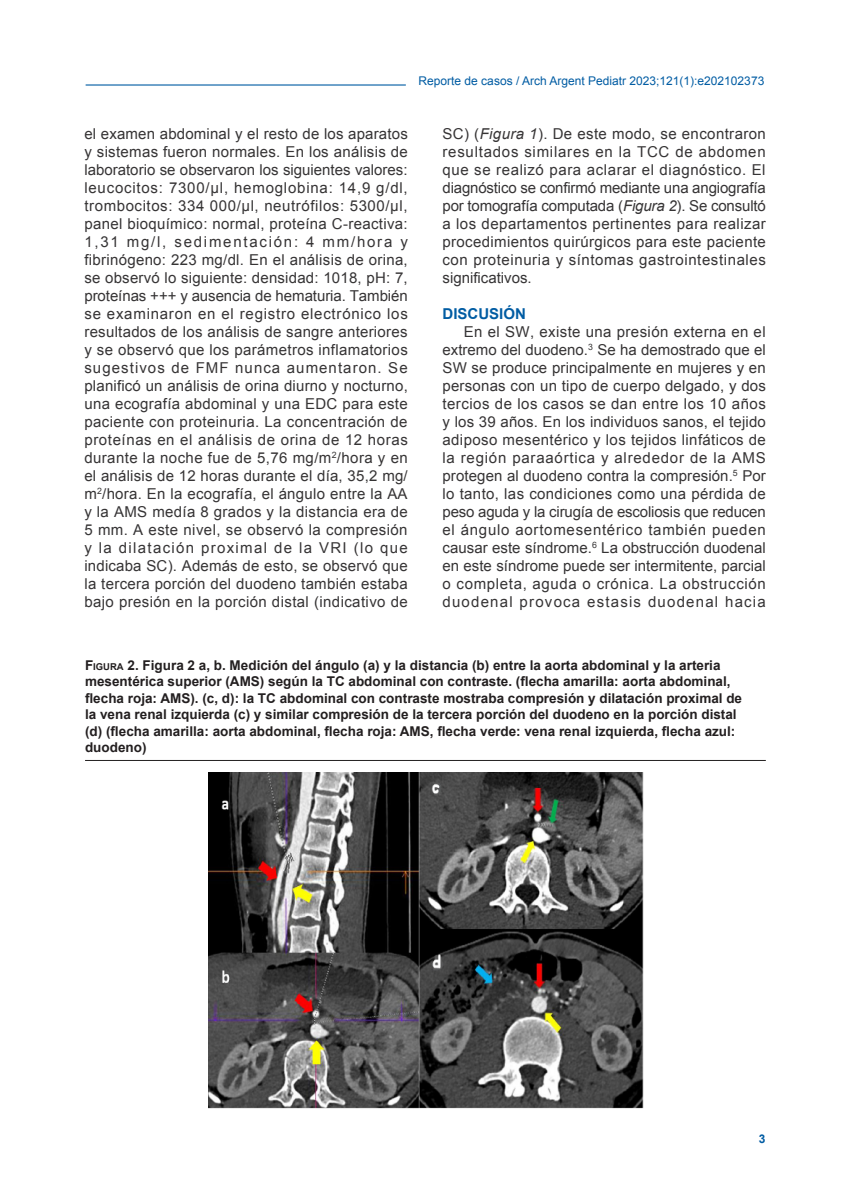
<style>
.page{position:relative;width:851px;height:1191px;background:#fff}
.page>*{position:absolute;margin:0;border:0;box-sizing:border-box;transform-origin:0 0}
._0_Texto_x10{font:15px/18px "Arial";letter-spacing:.04em;color:#363435;text-align:justify}
._5_Sub__x10B_May{font:700 15px "Arial";color:#015ca3}
._9_Cuadros_Títulos_x{font:700 13.5px/16.5px "Arial";color:#231f20}
.t1{font:12px "Arial";color:#015ca3}
.t2{font:700 12px "Arial";color:#015ca3}
.s1{font-style:inherit}
.s2{font-style:italic}
.s3{font-size:9.45px}
</style>
<div class="page">
<hr style="left:86px;top:84px;width:320px;height:2px;background:#015ca3">
<hr style="left:85px;top:760px;width:680px;height:1px;background:#231f20">
<img style="left:208px;top:773px;width:436px;height:336px">
<p class="t1" style="left:418px;top:73px;width:347px">Reporte de casos / Arch Argent Pediatr 202<span class="s1">3</span>;<span class="s1">121(1):</span>e202102373</p>
<p class="_0_Texto_x10" style="left:84px;top:124px;width:325px">el examen abdominal y el resto de los aparatos y sistemas fueron normales. En los análisis de laboratorio se observaron los siguientes valores: leucocitos: 7300/µl, hemoglobina: 14,9 g/dl, trombocitos: 334 000/µl, neutrófilos: 5300/µl, panel bioquímico: normal, proteína C-reactiva:<br>1,31 mg/l, sedimentación: 4 mm/hora y fibrinógeno: 223 mg/dl. En el análisis de orina, se observó lo siguiente: densidad: 1018, pH: 7, proteínas +++ y ausencia de hematuria. También se examinaron en el registro electrónico los resultados de los análisis de sangre anteriores y se observó que los parámetros inflamatorios sugestivos de FMF nunca aumentaron. Se planificó un análisis de orina diurno y nocturno, una ecografía abdominal y una EDC para este paciente con proteinuria. La concentración de proteínas en el análisis de orina de 12 horas durante la noche fue de 5,76 mg/m<sup>2</sup>/hora y en el análisis de 12 horas durante el día, 35,2 mg/ m<sup>2</sup>/hora. En la ecografía, el ángulo entre la AA y la AMS medía 8 grados y la distancia era de 5 mm. A este nivel, se observó la compresión y la dilatación proximal de la VRI (lo que indicaba SC). Además de esto, se observó que la tercera porción del duodeno también estaba bajo presión en la porción distal (indicativo de</p>
<p class="_0_Texto_x10" style="left:442px;top:124px;width:325px">SC) (<span class="s2">Figura 1</span>). De este modo, se encontraron resultados similares en la TCC de abdomen que se realizó para aclarar el diagnóstico. El diagnóstico se confirmó mediante una angiografía por tomografía computada (<span class="s2">Figura 2</span>). Se consultó a los departamentos pertinentes para realizar procedimientos quirúrgicos para este paciente con proteinuria y síntomas gastrointestinales significativos.</p>
<p class="_5_Sub__x10B_May" style="left:442px;top:303px;width:85px">DISCUSIÓN</p>
<p class="_0_Texto_x10" style="left:442px;top:322px;width:325px;text-indent:21px">En el SW, existe una presión externa en el extremo del duodeno.<sup>3</sup> Se ha demostrado que el SW se produce principalmente en mujeres y en personas con un tipo de cuerpo delgado, y dos tercios de los casos se dan entre los 10 años y los 39 años. En los individuos sanos, el tejido adiposo mesentérico y los tejidos linfáticos de la región paraaórtica y alrededor de la AMS protegen al duodeno contra la compresión.<sup>5</sup> Por lo tanto, las condiciones como una pérdida de peso aguda y la cirugía de escoliosis que reducen el ángulo aortomesentérico también pueden causar este síndrome.<sup>6</sup> La obstrucción duodenal en este síndrome puede ser intermitente, parcial o completa, aguda o crónica. La obstrucción duodenal provoca estasis duodenal hacia</p>
<p class="_9_Cuadros_Títulos_x" style="left:85px;top:657px;width:658px"><span class="s1">F</span><span class="s3">IGURA</span> <span class="s1">2</span>. Figura 2 a, b. Medición del ángulo (a) y la distancia (b) entre la aorta abdominal y la arteria mesentérica superior (AMS) según la TC abdominal con contraste. (flecha amarilla: aorta abdominal, flecha roja: AMS). (c, d): la TC abdominal con contraste mostraba compresión y dilatación proximal de la vena renal izquierda (c) y similar compresión de la tercera porción del duodeno en la porción distal (d) (flecha amarilla: aorta abdominal, flecha roja: AMS, flecha verde: vena renal izquierda, flecha azul: duodeno)</p>
<p class="t2" style="left:758px;top:1130px;width:8px">3</p>
</div>
